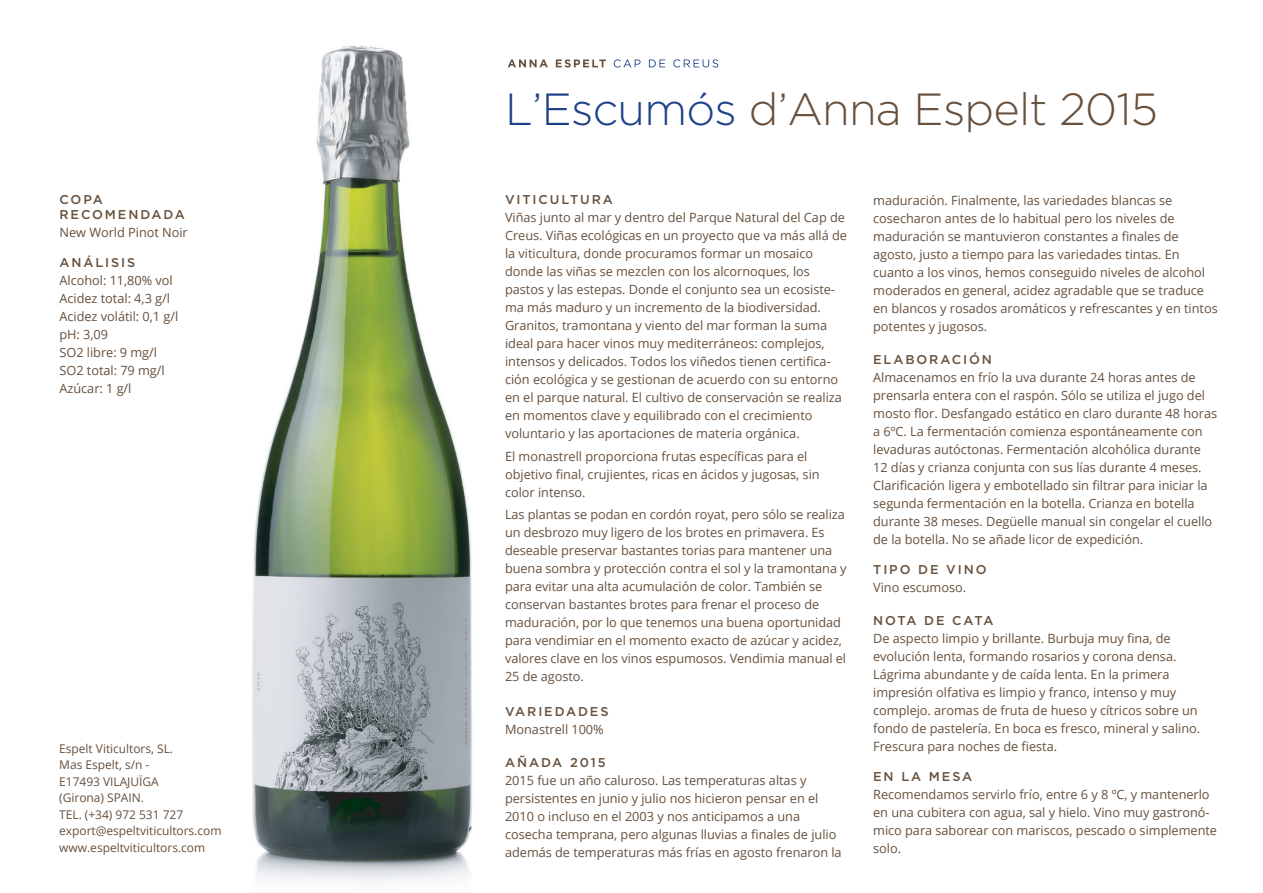
<style>
.page{position:relative;width:1263px;height:893px;background:#fff}
.page>*{position:absolute;margin:0;border:0;box-sizing:border-box;transform-origin:0 0}
.t1{font:300 45px "Gotham";letter-spacing:-.015em;color:#67503d}
.t2{font:12.75px/18px "Open Sans";letter-spacing:-.005em;color:#67503d}
.t3{font:500 12.75px/15px "Gotham HTF";letter-spacing:.15em;color:#67503d}
.t4{font:500 12.75px "Gotham HTF";letter-spacing:.11em;color:#67503d}
.t5{font:12px/16.5px "Open Sans";letter-spacing:-.005em;color:#67503d}
.s1{color:#1e4288}
</style>
<div class="page">
<img style="left:252px;top:46px;width:467px;height:836px">
<svg style="left:508px;top:59px;width:40px;height:8px"></svg>
<svg style="left:556px;top:59px;width:50px;height:9px"></svg>
<svg style="left:614px;top:59px;width:26px;height:9px"></svg>
<svg style="left:649px;top:60px;width:16px;height:7px"></svg>
<svg style="left:673px;top:59px;width:45px;height:9px"></svg>
<p class="t3" style="left:60px;top:192px;width:127px">COPA<br>RECOMENDADA</p>
<p class="t2" style="left:60px;top:223px;width:130px">New World Pinot Noir</p>
<p class="t3" style="left:60px;top:255px;width:77px">ANÁLISIS</p>
<p class="t2" style="left:60px;top:271px;width:120px">Alcohol: 11,80% vol<br>Acidez total: 4,3 g/l<br>Acidez volátil: 0,1 g/l pH: 3,09<br>SO2 libre: 9 mg/l<br>SO2 total: 79 mg/l<br>Azúcar: 1 g/l</p>
<p class="t5" style="left:59px;top:740px;width:164px">Espelt Viticultors, SL.<br>Mas Espelt, s/n -<br>E17493 VILAJUÏGA<br>(Girona) SPAIN.<br>TEL. (+34) 972 531 727 export@espeltviticultors.com www.espeltviticultors.com</p>
<h1 class="t1" style="left:505px;top:84px;width:654px"><span class="s1">L’Escumós</span> d’Anna Espelt 2015</h1>
<p class="t3" style="left:505px;top:192px;width:109px">VITICULTURA</p>
<p class="t2" style="left:505px;top:208px;width:343px">Viñas junto al mar y dentro del Parque Natural del Cap de Creus. Viñas ecológicas en un proyecto que va más allá de la viticultura, donde procuramos formar un mosaico donde las viñas se mezclen con los alcornoques, los pastos y las estepas. Donde el conjunto sea un ecosiste&shy;ma más maduro y un incremento de la biodiversidad.<br>Granitos, tramontana y viento del mar forman la suma ideal para hacer vinos muy mediterráneos: complejos, intensos y delicados. Todos los viñedos tienen certifica&shy;ción ecológica y se gestionan de acuerdo con su entorno en el parque natural. El cultivo de conservación se realiza en momentos clave y equilibrado con el crecimiento voluntario y las aportaciones de materia orgánica.</p>
<p class="t2" style="left:505px;top:447px;width:316px">El monastrell proporciona frutas específicas para el objetivo final, crujientes, ricas en ácidos y jugosas, sin color intenso.</p>
<p class="t2" style="left:505px;top:505px;width:343px">Las plantas se podan en cordón royat, pero sólo se realiza un desbrozo muy ligero de los brotes en primavera. Es deseable preservar bastantes torias para mantener una buena sombra y protección contra el sol y la tramontana y para evitar una alta acumulación de color. También se conservan bastantes brotes para frenar el proceso de maduración, por lo que tenemos una buena oportunidad para vendimiar en el momento exacto de azúcar y acidez, valores clave en los vinos espumosos. Vendimia manual el 25 de agosto.</p>
<p class="t3" style="left:505px;top:704px;width:105px">VARIEDADES</p>
<p class="t2" style="left:505px;top:720px;width:100px">Monastrell 100%</p>
<p class="t3" style="left:505px;top:755px;width:102px">AÑADA 2015</p>
<p class="t2" style="left:505px;top:771px;width:338px">2015 fue un año caluroso. Las temperaturas altas y persistentes en junio y julio nos hicieron pensar en el 2010 o incluso en el 2003 y nos anticipamos a una cosecha temprana, pero algunas lluvias a finales de julio además de temperaturas más frías en agosto frenaron la</p>
<p class="t2" style="left:873px;top:191px;width:346px">maduración. Finalmente, las variedades blancas se cosecharon antes de lo habitual pero los niveles de maduración se mantuvieron constantes a finales de agosto, justo a tiempo para las variedades tintas. En cuanto a los vinos, hemos conseguido niveles de alcohol moderados en general, acidez agradable que se traduce en blancos y rosados aromáticos y refrescantes y en tintos potentes y jugosos.</p>
<p class="t3" style="left:873px;top:352px;width:120px">ELABORACIÓN</p>
<p class="t2" style="left:873px;top:368px;width:345px">Almacenamos en frío la uva durante 24 horas antes de prensarla entera con el raspón. Sólo se utiliza el jugo del mosto flor. Desfangado estático en claro durante 48 horas a 6ºC. La fermentación comienza espontáneamente con levaduras autóctonas. Fermentación alcohólica durante 12 días y crianza conjunta con sus lías durante 4 meses.<br>Clarificación ligera y embotellado sin filtrar para iniciar la segunda fermentación en la botella. Crianza en botella durante 38 meses. Degüelle manual sin congelar el cuello de la botella. No se añade licor de expedición.</p>
<p class="t3" style="left:873px;top:562px;width:115px">TIPO DE VINO</p>
<p class="t2" style="left:873px;top:578px;width:95px">Vino escumoso.</p>
<p class="t4" style="left:873px;top:613px;width:122px">NOTA DE CATA</p>
<p class="t2" style="left:873px;top:629px;width:328px">De aspecto limpio y brillante. Burbuja muy fina, de evolución lenta, formando rosarios y corona densa.<br>Lágrima abundante y de caída lenta. En la primera impresión olfativa es limpio y franco, intenso y muy complejo. aromas de fruta de hueso y cítricos sobre un fondo de pastelería. En boca es fresco, mineral y salino.<br>Frescura para noches de fiesta.</p>
<p class="t3" style="left:873px;top:769px;width:101px">EN LA MESA</p>
<p class="t2" style="left:873px;top:785px;width:345px">Recomendamos servirlo frío, entre 6 y 8 ºC, y mantenerlo en una cubitera con agua, sal y hielo. Vino muy gastronó&shy;mico para saborear con mariscos, pescado o simplemente solo.</p>
</div>
